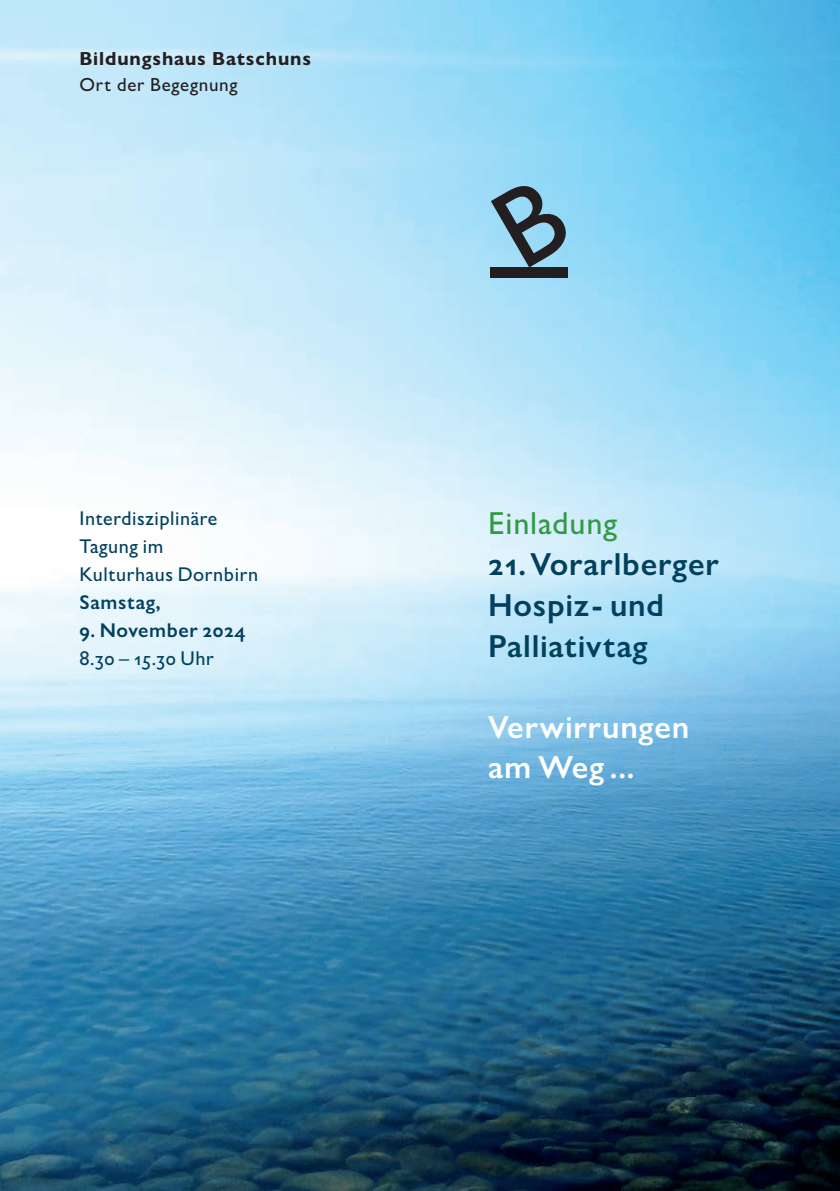
<style>
.page{position:relative;width:840px;height:1191px;background:#fff}
.page>*{position:absolute;margin:0;border:0;box-sizing:border-box;transform-origin:0 0}
.t1{font:600 32px/41px "Gill Sans Nova";letter-spacing:.025em;color:#02415e}
.t2{font:600 32px/40px "Gill Sans Nova";letter-spacing:.025em;color:#fff}
.t3{font:500 32px "Gill Sans Nova";letter-spacing:.025em;color:#359847}
.t4{font:500 20px/28px "Gill Sans Nova";letter-spacing:.03em;color:#02415e}
.t5{font:600 20px "Gill Sans Nova";letter-spacing:.03em;color:#02415e}
.t6{font:700 19px "Gill Sans Nova";letter-spacing:.045em;color:#231f20}
.t7{font:500 19px "Gill Sans Nova";letter-spacing:.035em;color:#231f20}
</style>
<div class="page">
<img style="left:0;top:0;width:839px;height:1191px">
<svg style="left:490px;top:186px;width:77px;height:81px;background:#6e96a8"></svg>
<div style="left:490px;top:267px;width:77px;height:11px;background:#231f20"></div>
<p class="t6" style="left:79px;top:52px;width:233px">Bildungshaus Batschuns</p>
<p class="t7" style="left:79px;top:78px;width:159px">Ort der Begegnung</p>
<p class="t4" style="left:79px;top:506px;width:180px">Interdisziplinäre<br>Tagung im<br>Kulturhaus Dornbirn</p>
<p class="t5" style="left:79px;top:595px;width:83px">Samstag,</p>
<p class="t5" style="left:79px;top:623px;width:167px">9. November 2024</p>
<p class="t4" style="left:79px;top:646px;width:136px">8.30 – 15.30 Uhr</p>
<h1 class="t3" style="left:488px;top:512px;width:130px">Einladung</h1>
<h1 class="t1" style="left:488px;top:547px;width:232px">21. Vorarlberger<br>Hospiz- und<br>Palliativtag</h1>
<h1 class="t2" style="left:488px;top:710px;width:203px">Verwirrungen am Weg ...</h1>
</div>
